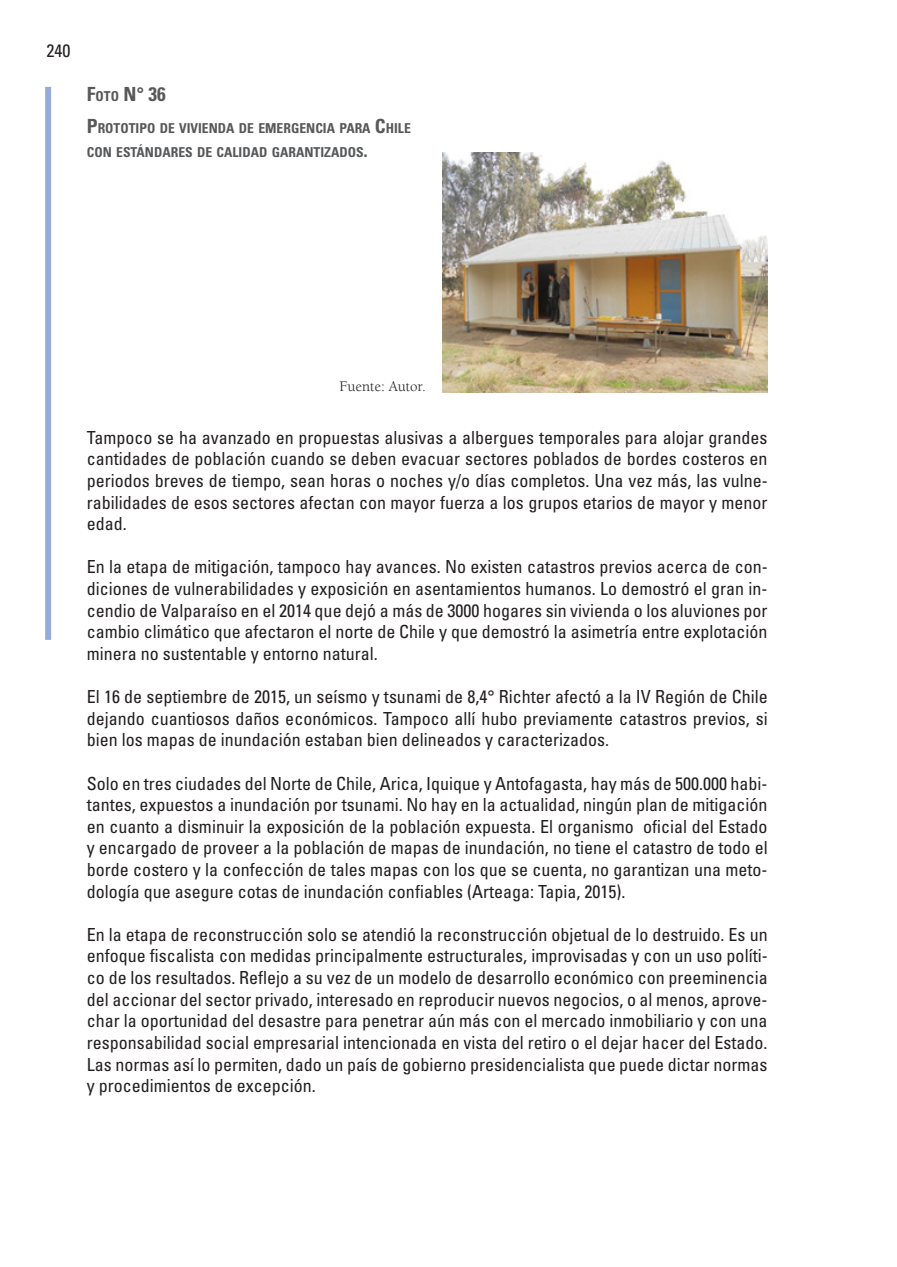
<style>
.page{position:relative;width:897px;height:1267px;background:#fff}
.page>*{position:absolute;margin:0;border:0;box-sizing:border-box;transform-origin:0 0}
.t1{font:700 condensed 19.5px "Univers LT Std";color:#57585a}
.t2{font:condensed 18px/21.6px "Univers LT Std";color:#231f20;text-align:justify}
.t3{font:15px "Berkeley Std";color:#231f20}
.t4{font:700 condensed 13.65px "Univers LT Std";color:#57585a}
.s1{font-size:13.65px}
.s2{font-size:19.5px}
</style>
<div class="page">
<div style="left:45px;top:87px;width:6px;height:553px;background:#95acd8"></div>
<img style="left:442px;top:153px;width:325px;height:239px">
<p class="t2" style="left:46px;top:39px;width:25px">240</p>
<p class="t1" style="left:87px;top:82px;width:80px">F<span class="s1">OTO</span> N° 36</p>
<p class="t4" style="left:87px;top:120px;width:19px"><span class="s2">P</span>ROTOTIPO</p>
<p class="t4" style="left:160px;top:120px;width:28px">DE VIVIENDA</p>
<p class="t4" style="left:239px;top:120px;width:29px">DE EMER</p>
<p class="t4" style="left:291px;top:120px;width:17px">GENCIA</p>
<p class="t4" style="left:339px;top:120px;width:9px">PARA</p>
<p class="t4" style="left:375px;top:120px;width:26px"><span class="s2">C</span>HILE</p>
<p class="t4" style="left:87px;top:144px;width:9px">CON</p>
<p class="t4" style="left:116px;top:144px;width:38px">ESTÁNDARES</p>
<p class="t4" style="left:197px;top:144px;width:28px">DE CALIDAD</p>
<p class="t4" style="left:272px;top:144px;width:17px">GARANTI</p>
<p class="t4" style="left:324px;top:144px;width:16px">ZADOS</p>
<p class="t1" style="left:363px;top:139px;width:6px">.</p>
<p class="t3" style="left:339px;top:378px;width:88px">Fuente: Autor.</p>
<p class="t2" style="left:87px;top:426px;width:682px">Tampoco se ha avanzado en propuestas alusivas a albergues temporales para alojar grandes cantidades de población cuando se deben evacuar sectores poblados de bordes costeros en periodos breves de tiempo, sean horas o noches y/o días completos. Una vez más, las vulne&shy;rabilidades de esos sectores afectan con mayor fuerza a los grupos etarios de mayor y menor edad.</p>
<p class="t2" style="left:87px;top:556px;width:682px">En la etapa de mitigación, tampoco hay avances. No existen catastros previos acerca de con&shy;diciones de vulnerabilidades y exposición en asentamientos humanos. Lo demostró el gran in&shy;cendio de Valparaíso en el 2014 que dejó a más de 3000 hogares sin vivienda o los aluviones por cambio climático que afectaron el norte de Chile y que demostró la asimetría entre explotación minera no sustentable y entorno natural.</p>
<p class="t2" style="left:87px;top:685px;width:682px">El 16 de septiembre de 2015, un seísmo y tsunami de 8,4° Richter afectó a la IV Región de Chile dejando cuantiosos daños económicos. Tampoco allí hubo previamente catastros previos, si bien los mapas de inundación estaban bien delineados y caracterizados.</p>
<p class="t2" style="left:87px;top:772px;width:682px">Solo en tres ciudades del Norte de Chile, Arica, Iquique y Antofagasta, hay más de 500.000 habi&shy;tantes, expuestos a inundación por tsunami. No hay en la actualidad, ningún plan de mitigación en cuanto a disminuir la exposición de la población expuesta. El organismo oficial del Estado y encargado de proveer a la población de mapas de inundación, no tiene el catastro de todo el borde costero y la confección de tales mapas con los que se cuenta, no garantizan una meto&shy;dología que asegure cotas de inundación confiables (Arteaga: Tapia, 2015).</p>
<p class="t2" style="left:87px;top:923px;width:682px">En la etapa de reconstrucción solo se atendió la reconstrucción objetual de lo destruido. Es un enfoque fiscalista con medidas principalmente estructurales, improvisadas y con un uso políti&shy;co de los resultados. Reflejo a su vez de un modelo de desarrollo económico con preeminencia del accionar del sector privado, interesado en reproducir nuevos negocios, o al menos, aprove&shy;char la oportunidad del desastre para penetrar aún más con el mercado inmobiliario y con una responsabilidad social empresarial intencionada en vista del retiro o el dejar hacer del Estado.<br>Las normas así lo permiten, dado un país de gobierno presidencialista que puede dictar normas y procedimientos de excepción.</p>
</div>
